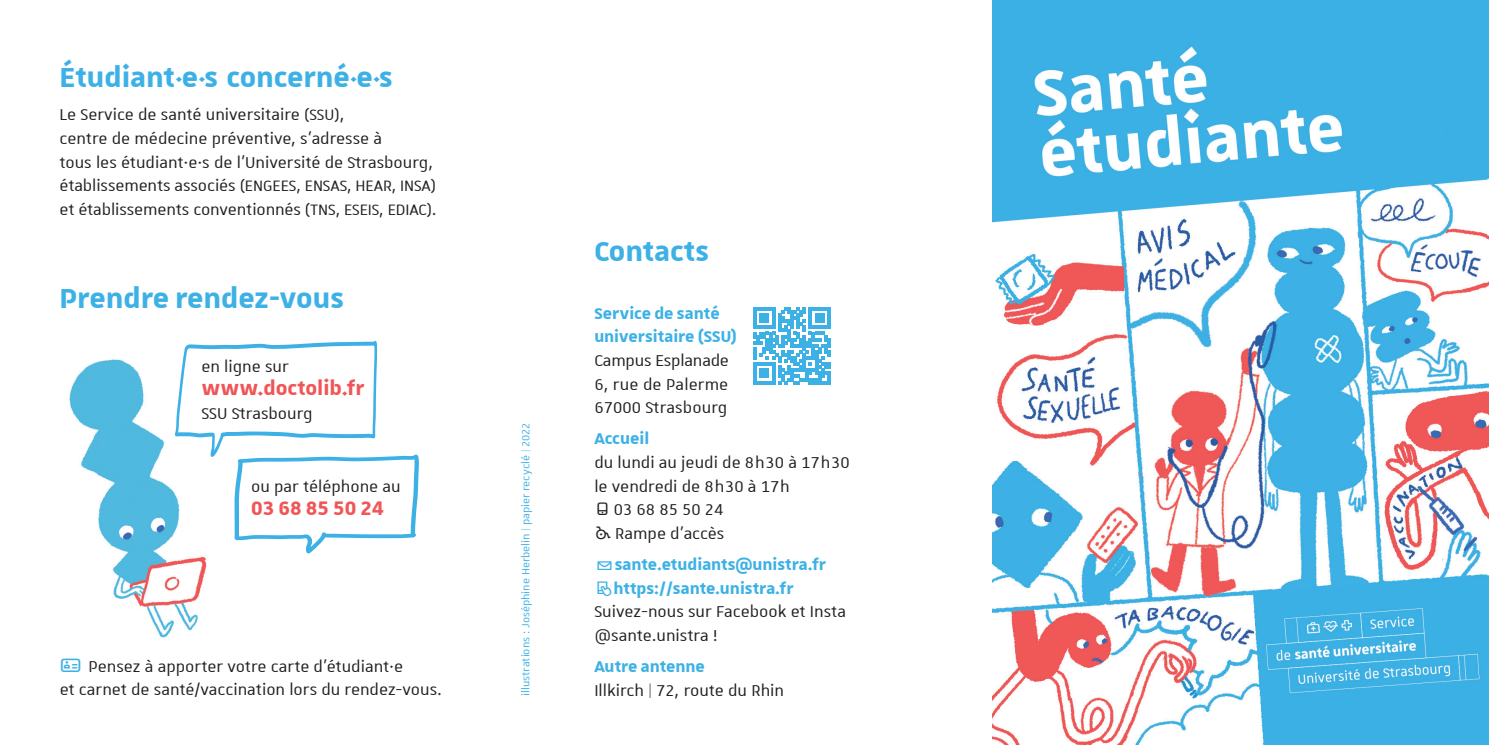
<style>
.page{position:relative;width:1489px;height:745px;background:#fff}
.page>*{position:absolute;margin:0;border:0;box-sizing:border-box;transform-origin:0 0}
.titre1{font:700 36.75px "Unistra A";color:#3db1e5}
.titre1_blanc{font:700 36.75px "Unistra A";color:#3db1e5}
.text{font:700 26.25px "Unistra A";color:#f05657}
.text-2{font:21px/23.6px "Unistra A";color:#231f20}
.text-3{font:700 21px "Unistra A";color:#3db1e5}
.text-4{font:20.12px "Unistra A";letter-spacing:-.005em;color:#231f20}
.text-5{font:14px "Unistra A";color:#3db1e5}
.s1{font-size:31.5px}
.s2{font-size:20.12px}
.s3{font-size:21px}
.s4{font-weight:700;color:#3db1e5}
</style>
<div class="page">
<img style="left:992px;top:0;width:496px;height:744px">
<img style="left:69px;top:359px;width:138px;height:279px">
<svg style="left:175px;top:340px;width:244px;height:213px"></svg>
<svg style="left:753px;top:307px;width:77px;height:77px"></svg>
<p class="titre1" style="left:60px;top:56px;width:335px">Étudiant<span class="s1">·</span>e<span class="s1">·</span>s concerné<span class="s1">·</span>e<span class="s1">·</span>s</p>
<p class="text-2" style="left:60px;top:102px;width:375px">Le Service de santé universitaire <span class="s2">(SSU)</span>,<br>centre de médecine préventive, s’adresse à<br>tous les étudiant·e·s de l’Université de Strasbourg,</p>
<p class="text-4" style="left:60px;top:175px;width:378px"><span class="s3">établissements associés</span> (ENGEES, ENSAS, HEAR, INSA)</p>
<p class="text-2" style="left:60px;top:197px;width:379px">et établissements conventionnés <span class="s2">(TNS, ESEIS, EDIAC)</span>.</p>
<p class="titre1_blanc" style="left:60px;top:277px;width:286px">Prendre rendez-vous</p>
<p class="text-2" style="left:201px;top:353px;width:89px">en ligne sur</p>
<p class="text" style="left:201px;top:373px;width:164px">www.doctolib.fr</p>
<p class="text-2" style="left:201px;top:401px;width:113px">SSU Strasbourg</p>
<p class="text-2" style="left:251px;top:473px;width:151px">ou par téléphone au</p>
<p class="text" style="left:251px;top:493px;width:134px">03 68 85 50 24</p>
<p class="text-2" style="left:60px;top:653px;width:384px;text-align:center">Pensez à apporter votre carte d’étudiant·e<br>et carnet de santé/vaccination lors du rendez-vous.</p>
<p class="text-5" style="left:518px;top:695px;width:274px;rotate:-90deg">illustrations : Joséphine Herbelin | papier recyclé | 2022</p>
<p class="titre1" style="left:594px;top:231px;width:116px">Contacts</p>
<p class="text-2" style="left:594px;top:300px;width:144px"><span class="s4">Service de santé universitaire (SSU)<br></span>Campus Esplanade<br>6, rue de Palerme<br>67000 Strasbourg</p>
<p class="text-3" style="left:594px;top:426px;width:56px">Accueil</p>
<p class="text-2" style="left:594px;top:449px;width:257px">du lundi au jeudi de 8h30 à 17h30</p>
<p class="text-2" style="left:594px;top:473px;width:197px">le vendredi de 8h30 à 17h</p>
<p class="text-2" style="left:614px;top:497px;width:111px">03 68 85 50 24</p>
<p class="text-2" style="left:615px;top:520px;width:111px">Rampe d’accès</p>
<p class="text-3" style="left:614px;top:552px;width:213px">sante.etudiants@unistra.fr</p>
<p class="text-3" style="left:613px;top:576px;width:181px">https://sante.unistra.fr</p>
<p class="text-2" style="left:594px;top:599px;width:253px">Suivez-nous sur Facebook et Insta</p>
<p class="text-2" style="left:594px;top:622px;width:124px">@sante.unistra !</p>
<p class="text-3" style="left:594px;top:654px;width:112px">Autre antenne</p>
<p class="text-2" style="left:594px;top:677px;width:191px">Illkirch | 72, route du Rhin</p>
</div>
